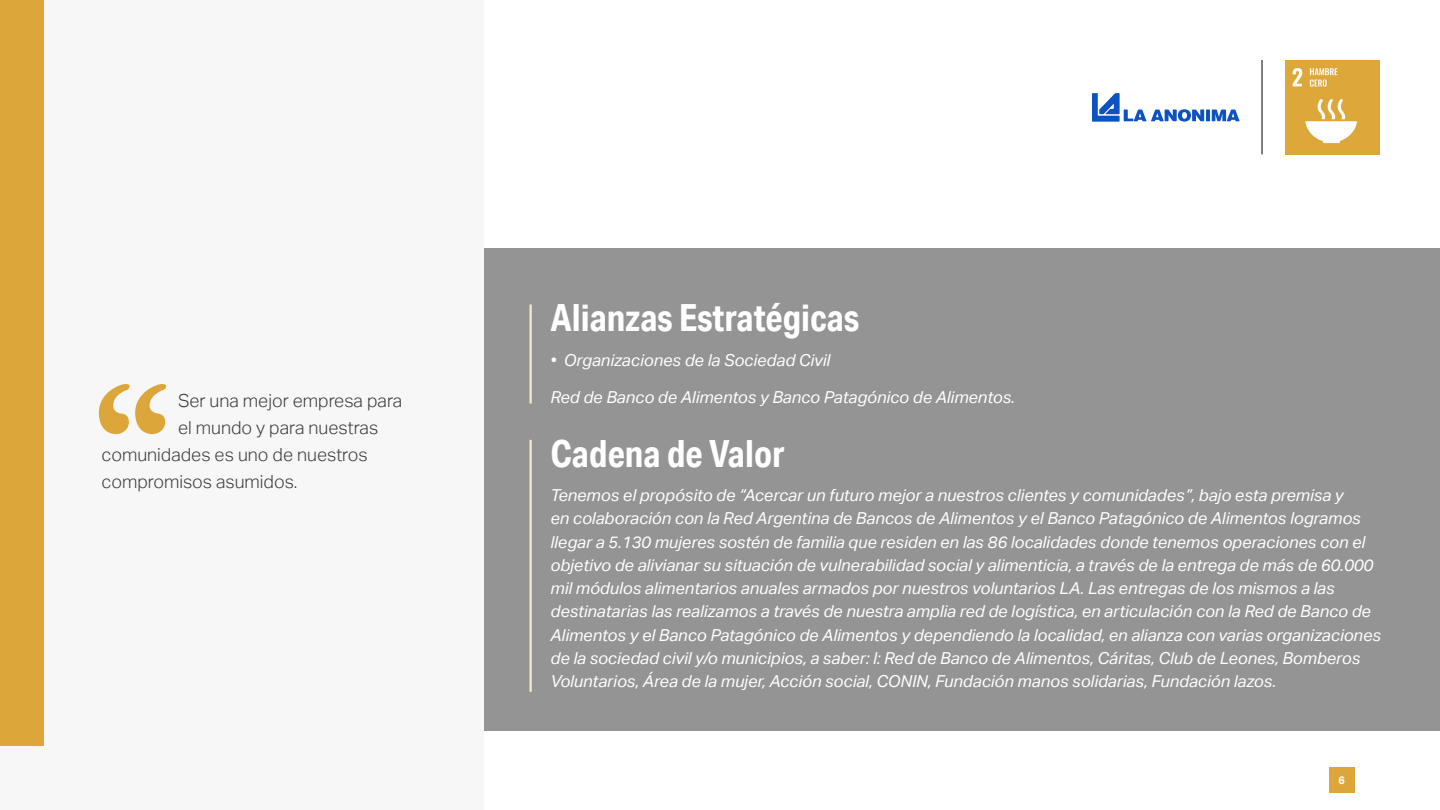
<style>
.page{position:relative;width:1440px;height:810px;background:#fff}
.page>*{position:absolute;margin:0;border:0;box-sizing:border-box;transform-origin:0 0}
.t1{font:700 37.5px "Aktiv Grotesk Cd";color:#fff}
.t2{font:300 18px/27px "Aktiv Grotesk";color:#3c3c3b}
.t3{font:italic 16.5px/23.2px "Aktiv Grotesk";color:#fff}
.t4{font:700 10.88px "Aktiv Grotesk";color:#fff}
</style>
<div class="page">
<div style="left:1329px;top:767px;width:25px;height:26px;background:#dda63a"></div>
<img style="left:1285px;top:60px;width:95px;height:95px">
<hr style="left:1262px;top:60px;width:1px;height:94px;background:#000">
<svg style="left:1092px;top:93px;width:112px;height:29px"></svg>
<hr style="left:1206px;top:110px;width:4px;height:11px;background:#0d52c2">
<svg style="left:1212px;top:110px;width:28px;height:11px"></svg>
<div style="left:484px;top:248px;width:956px;height:482px;background:#949494"></div>
<hr style="left:530px;top:304px;width:2px;height:100px;background:#f7e9ce">
<div style="left:0;top:0;width:484px;height:810px;background:#f7f7f7"></div>
<div style="left:0;top:0;width:44px;height:746px;background:#dda63a"></div>
<svg style="left:99px;top:384px;width:67px;height:50px"></svg>
<hr style="left:530px;top:440px;width:2px;height:252px;background:#f7e9ce">
<h1 class="t1" style="left:551px;top:295px;width:310px">Alianzas Estratégicas</h1>
<p class="t3" style="left:550px;top:348px;width:281px">• Organizaciones de la Sociedad Civil</p>
<p class="t2" style="left:178px;top:387px;width:226px">Ser una mejor empresa para</p>
<p class="t3" style="left:550px;top:385px;width:466px">Red de Banco de Alimentos y Banco Patagónico de Alimentos.</p>
<p class="t2" style="left:101px;top:414px;width:278px;text-indent:77px">el mundo y para nuestras comunidades es uno de nuestros compromisos asumidos.</p>
<h1 class="t1" style="left:551px;top:430px;width:236px">Cadena de Valor</h1>
<p class="t3" style="left:550px;top:484px;width:832px">Tenemos el propósito de “Acercar un futuro mejor a nuestros clientes y comunidades”, bajo esta premisa y<br>en colaboración con la Red Argentina de Bancos de Alimentos y el Banco Patagónico de Alimentos logramos llegar a 5.130 mujeres sostén de familia que residen en las 86 localidades donde tenemos operaciones con el objetivo de alivianar su situación de vulnerabilidad social y alimenticia, a través de la entrega de más de 60.000 mil módulos alimentarios anuales armados por nuestros voluntarios LA. Las entregas de los mismos a las destinatarias las realizamos a través de nuestra amplia red de logística, en articulación con la Red de Banco de Alimentos y el Banco Patagónico de Alimentos y dependiendo la localidad, en alianza con varias organizaciones de la sociedad civil y/o municipios, a saber: l: Red de Banco de Alimentos, Cáritas, Club de Leones, Bomberos Voluntarios, Área de la mujer, Acción social, CONIN, Fundación manos solidarias, Fundación lazos.</p>
<p class="t4" style="left:1338px;top:774px;width:8px">6</p>
</div>
